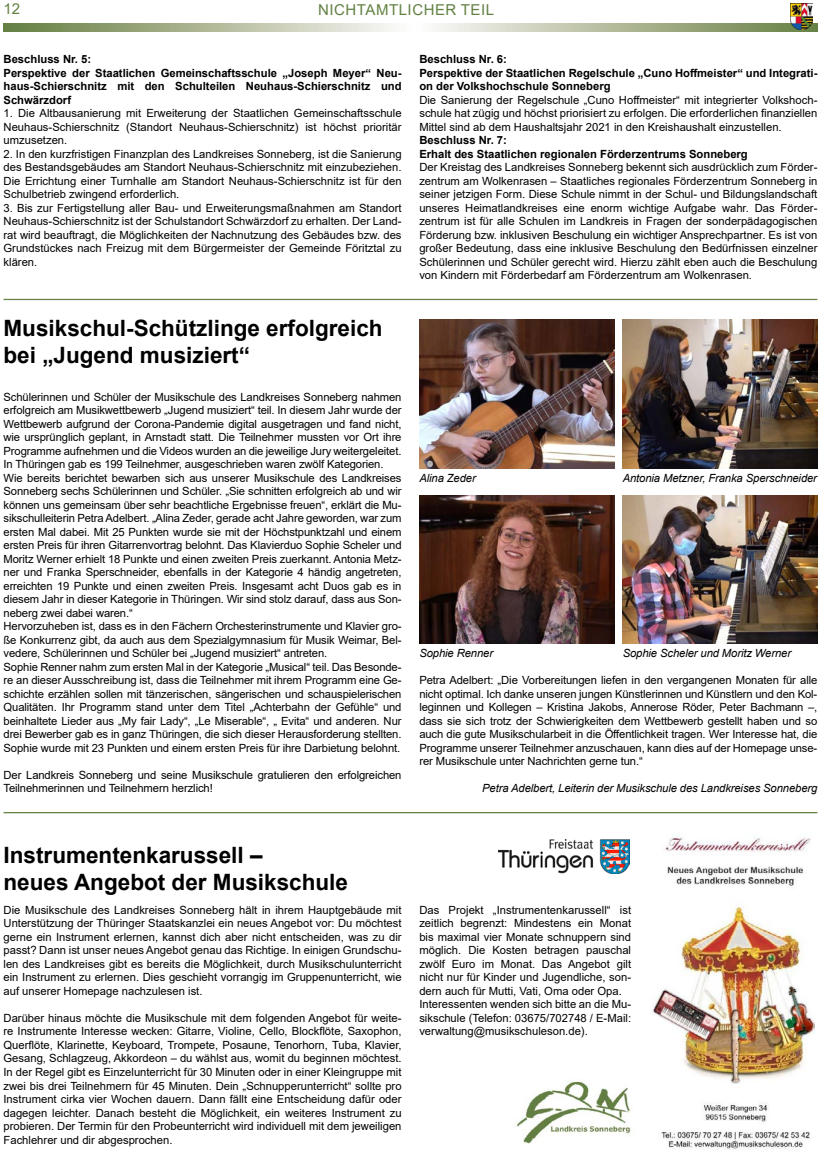
<style>
.page{position:relative;width:821px;height:1152px;background:#fff}
.page>*{position:absolute;margin:0;border:0;box-sizing:border-box;transform-origin:0 0}
.t1{font:700 22.5px/27px "Arial";color:#000}
.t2{font:15px "Arial";letter-spacing:.035em;color:#638143}
.t3{font:11.25px/13.5px "Arial";letter-spacing:-.01em;color:#000;text-align:justify}
.t4{font:700 11.25px/13.5px "Arial";color:#000}
.t5{font:italic 11.25px "Arial";letter-spacing:-.01em;color:#000}
</style>
<div class="page">
<svg style="left:4px;top:23px;width:813px;height:9px"></svg>
<img style="left:789px;top:4px;width:23px;height:25px">
<img style="left:516px;top:1081px;width:115px;height:62px">
<img style="left:419px;top:320px;width:195px;height:148px">
<img style="left:622px;top:320px;width:195px;height:148px">
<img style="left:419px;top:495px;width:195px;height:149px">
<img style="left:622px;top:495px;width:195px;height:149px">
<img style="left:652px;top:835px;width:161px;height:314px">
<hr style="left:4px;top:812px;width:813px;height:1px;background:#638143">
<hr style="left:4px;top:299px;width:813px;height:1px;background:#638143">
<img style="left:498px;top:839px;width:131px;height:34px">
<h2 class="t2" style="left:4px;top:-1px;width:18px">12</h2>
<h2 class="t2" style="left:318px;top:-1px;width:177px">NICHTAMTLICHER TEIL</h2>
<p class="t4" style="left:4px;top:53px;width:399px">Beschluss Nr. 5:<br>Perspektive der Staatlichen Gemeinschaftsschule „Joseph Meyer“ Neu&shy;haus-Schierschnitz mit den Schulteilen Neuhaus-Schierschnitz und Schwärzdorf</p>
<p class="t3" style="left:4px;top:106px;width:399px">1. Die Altbausanierung mit Erweiterung der Staatlichen Gemeinschaftsschule Neuhaus-Schierschnitz (Standort Neuhaus-Schierschnitz) ist höchst prioritär umzusetzen.</p>
<p class="t3" style="left:4px;top:147px;width:399px">2. In den kurzfristigen Finanzplan des Landkreises Sonneberg, ist die Sanierung des Bestandsgebäudes am Standort Neuhaus-Schierschnitz mit einzubeziehen.<br>Die Errichtung einer Turnhalle am Standort Neuhaus-Schierschnitz ist für den Schulbetrieb zwingend erforderlich.</p>
<p class="t3" style="left:4px;top:201px;width:399px">3. Bis zur Fertigstellung aller Bau- und Erweiterungsmaßnahmen am Standort Neuhaus-Schierschnitz ist der Schulstandort Schwärzdorf zu erhalten. Der Land&shy;rat wird beauftragt, die Möglichkeiten der Nachnutzung des Gebäudes bzw. des Grundstückes nach Freizug mit dem Bürgermeister der Gemeinde Föritztal zu klären.</p>
<h1 class="t1" style="left:4px;top:315px;width:380px">Musikschul-Schützlinge erfolgreich bei „Jugend musiziert“</h1>
<p class="t3" style="left:4px;top:390px;width:399px;text-align:left">Schülerinnen und Schüler der Musikschule des Landkreises Sonneberg nahmen erfolgreich am Musikwettbewerb „Jugend musiziert“ teil. In diesem Jahr wurde der Wettbewerb aufgrund der Corona-Pandemie digital ausgetragen und fand nicht, wie ursprünglich geplant, in Arnstadt statt. Die Teilnehmer mussten vor Ort ihre Programme aufnehmen und die Videos wurden an die jeweilige Jury weitergeleitet.<br>In Thüringen gab es 199 Teilnehmer, ausgeschrieben waren zwölf Kategorien.<br>Wie bereits berichtet bewarben sich aus unserer Musikschule des Landkreises Sonneberg sechs Schülerinnen und Schüler. „Sie schnitten erfolgreich ab und wir können uns gemeinsam über sehr beachtliche Ergebnisse freuen“, erklärt die Mu&shy;sikschulleiterin Petra Adelbert. „Alina Zeder, gerade acht Jahre geworden, war zum ersten Mal dabei. Mit 25 Punkten wurde sie mit der Höchstpunktzahl und einem ersten Preis für ihren Gitarrenvortrag belohnt. Das Klavierduo Sophie Scheler und Moritz Werner erhielt 18 Punkte und einen zweiten Preis zuerkannt. Antonia Metz&shy;ner und Franka Sperschneider, ebenfalls in der Kategorie 4 händig angetreten, erreichten 19 Punkte und einen zweiten Preis. Insgesamt acht Duos gab es in diesem Jahr in dieser Kategorie in Thüringen. Wir sind stolz darauf, dass aus Son&shy;neberg zwei dabei waren.“<br>Hervorzuheben ist, dass es in den Fächern Orchesterinstrumente und Klavier gro&shy;ße Konkurrenz gibt, da auch aus dem Spezialgymnasium für Musik Weimar, Bel&shy;vedere, Schülerinnen und Schüler bei „Jugend musiziert“ antreten.<br>Sophie Renner nahm zum ersten Mal in der Kategorie „Musical“ teil. Das Besonde&shy;re an dieser Ausschreibung ist, dass die Teilnehmer mit ihrem Programm eine Ge&shy;schichte erzählen sollen mit tänzerischen, sängerischen und schauspielerischen Qualitäten. Ihr Programm stand unter dem Titel „Achterbahn der Gefühle“ und beinhaltete Lieder aus „My fair Lady“, „Le Miserable“, „ Evita“ und anderen. Nur drei Bewerber gab es in ganz Thüringen, die sich dieser Herausforderung stellten.<br>Sophie wurde mit 23 Punkten und einem ersten Preis für ihre Darbietung belohnt.</p>
<p class="t3" style="left:4px;top:768px;width:399px">Der Landkreis Sonneberg und seine Musikschule gratulieren den erfolgreichen<br>Teilnehmerinnen und Teilnehmern herzlich!</p>
<p class="t4" style="left:419px;top:53px;width:399px">Beschluss Nr. 6:<br>Perspektive der Staatlichen Regelschule „Cuno Hoffmeister“ und Integrati&shy;on der Volkshochschule Sonneberg</p>
<p class="t3" style="left:419px;top:93px;width:399px">Die Sanierung der Regelschule „Cuno Hoffmeister“ mit integrierter Volkshoch&shy;schule hat zügig und höchst priorisiert zu erfolgen. Die erforderlichen finanziellen Mittel sind ab dem Haushaltsjahr 2021 in den Kreishaushalt einzustellen.</p>
<p class="t4" style="left:419px;top:134px;width:330px">Beschluss Nr. 7:<br>Erhalt des Staatlichen regionalen Förderzentrums Sonneberg</p>
<p class="t3" style="left:419px;top:160px;width:399px">Der Kreistag des Landkreises Sonneberg bekennt sich ausdrücklich zum Förder&shy;zentrum am Wolkenrasen – Staatliches regionales Förderzentrum Sonneberg in seiner jetzigen Form. Diese Schule nimmt in der Schul- und Bildungslandschaft unseres Heimatlandkreises eine enorm wichtige Aufgabe wahr. Das Förder&shy;zentrum ist für alle Schulen im Landkreis in Fragen der sonderpädagogischen Förderung bzw. inklusiven Beschulung ein wichtiger Ansprechpartner. Es ist von großer Bedeutung, dass eine inklusive Beschulung den Bedürfnissen einzelner Schülerinnen und Schüler gerecht wird. Hierzu zählt eben auch die Beschulung von Kindern mit Förderbedarf am Förderzentrum am Wolkenrasen.</p>
<p class="t5" style="left:419px;top:470px;width:58px">Alina Zeder</p>
<p class="t5" style="left:419px;top:646px;width:75px">Sophie Renner</p>
<p class="t5" style="left:622px;top:470px;width:196px">Antonia Metzner, Franka Sperschneider</p>
<p class="t5" style="left:622px;top:646px;width:170px">Sophie Scheler und Moritz Werner</p>
<p class="t3" style="left:419px;top:673px;width:399px">Petra Adelbert: „Die Vorbereitungen liefen in den vergangenen Monaten für alle nicht optimal. Ich danke unseren jungen Künstlerinnen und Künstlern und den Kol&shy;leginnen und Kollegen – Kristina Jakobs, Annerose Röder, Peter Bachmann –, dass sie sich trotz der Schwierigkeiten dem Wettbewerb gestellt haben und so auch die gute Musikschularbeit in die Öffentlichkeit tragen. Wer Interesse hat, die Programme unserer Teilnehmer anzuschauen, kann dies auf der Homepage unse&shy;rer Musikschule unter Nachrichten gerne tun.“</p>
<p class="t5" style="left:482px;top:781px;width:336px">Petra Adelbert, Leiterin der Musikschule des Landkreises Sonneberg</p>
<h1 class="t1" style="left:4px;top:841px;width:346px">Instrumentenkarussell –<br>neues Angebot der Musikschule</h1>
<p class="t3" style="left:4px;top:903px;width:399px">Die Musikschule des Landkreises Sonneberg hält in ihrem Hauptgebäude mit Unterstützung der Thüringer Staatskanzlei ein neues Angebot vor: Du möchtest gerne ein Instrument erlernen, kannst dich aber nicht entscheiden, was zu dir passt? Dann ist unser neues Angebot genau das Richtige. In einigen Grundschu&shy;len des Landkreises gibt es bereits die Möglichkeit, durch Musikschulunterricht ein Instrument zu erlernen. Dies geschieht vorrangig im Gruppenunterricht, wie auf unserer Homepage nachzulesen ist.</p>
<p class="t3" style="left:4px;top:1011px;width:399px">Darüber hinaus möchte die Musikschule mit dem folgenden Angebot für weite&shy;re Instrumente Interesse wecken: Gitarre, Violine, Cello, Blockflöte, Saxophon, Querflöte, Klarinette, Keyboard, Trompete, Posaune, Tenorhorn, Tuba, Klavier, Gesang, Schlagzeug, Akkordeon – du wählst aus, womit du beginnen möchtest.<br>In der Regel gibt es Einzelunterricht für 30 Minuten oder in einer Kleingruppe mit zwei bis drei Teilnehmern für 45 Minuten. Dein „Schnupperunterricht“ sollte pro Instrument cirka vier Wochen dauern. Dann fällt eine Entscheidung dafür oder dagegen leichter. Danach besteht die Möglichkeit, ein weiteres Instrument zu probieren. Der Termin für den Probeunterricht wird individuell mit dem jeweiligen Fachlehrer und dir abgesprochen.</p>
<p class="t3" style="left:419px;top:903px;width:213px;text-align:left">Das Projekt „Instrumentenkarussell“ ist zeitlich begrenzt: Mindestens ein Monat bis maximal vier Monate schnuppern sind möglich. Die Kosten betragen pauschal zwölf Euro im Monat. Das Angebot gilt nicht nur für Kinder und Jugendliche, son&shy;dern auch für Mutti, Vati, Oma oder Opa.<br>Interessenten wenden sich bitte an die Mu&shy;sikschule (Telefon: 03675/702748 / E-Mail: verwaltung@musikschuleson.de).</p>
</div>
